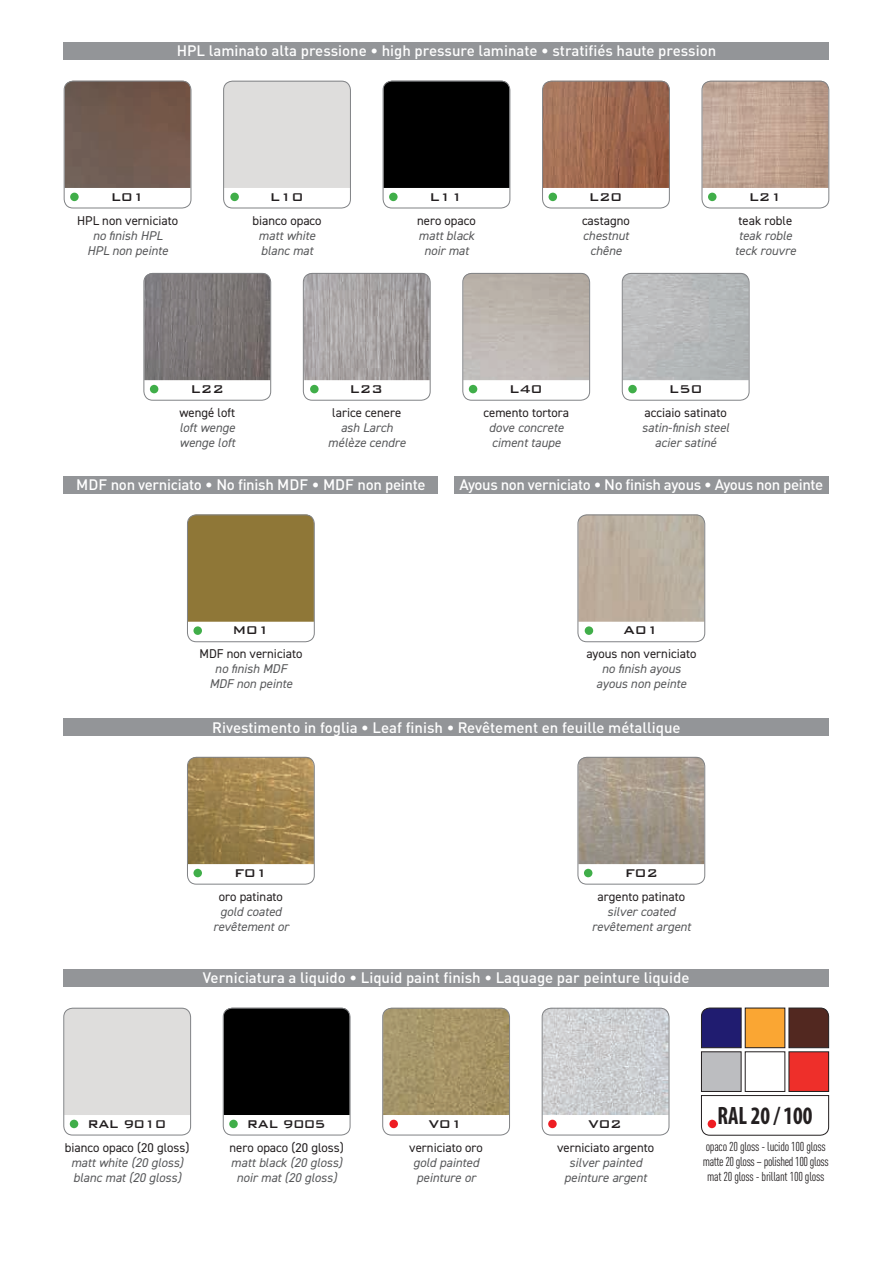
<style>
.page{position:relative;width:893px;height:1263px;background:#fff}
.page>*{position:absolute;margin:0;border:0;box-sizing:border-box;transform-origin:0 0}
.t1{font:700 condensed 25.2px "Myriad Pro";color:#231f20;scale:.9 1}
.t2{font:500 15px "DIN Pro";color:#fff}
.t3{font:500 15px "DIN Pro";letter-spacing:-.025em;color:#fff}
.t4{font:500 15px "Bank Gothic BT";color:#231f20}
.t5{font:500 15px "DIN Pro";letter-spacing:-.02em;color:#fff}
.t6{font:500 15px "Bank Gothic BT";color:#231f20;scale:.95 1}
.t7{font:italic 12.75px/15px "DIN2014";color:#57585a;text-align:center}
.t8{font:12.75px "DIN2014";color:#231f20}
.t9{font:condensed 12.75px/15.3px "DIN Pro";letter-spacing:-.02em;color:#231f20;text-align:center}
</style>
<div class="page">
<img style="left:304px;top:273px;width:125px;height:107px">
<div style="left:303px;top:273px;width:128px;height:128px;border:1px solid #808285;border-radius:9px"></div>
<div style="left:462px;top:273px;width:128px;height:128px;border:1px solid #808285;border-radius:9px"></div>
<img style="left:144px;top:273px;width:126px;height:107px">
<div style="left:144px;top:273px;width:127px;height:128px;border:1px solid #808285;border-radius:9px"></div>
<img style="left:702px;top:81px;width:126px;height:107px">
<div style="left:224px;top:81px;width:126px;height:107px;background:#dedddc"></div>
<div style="left:383px;top:81px;width:126px;height:107px;background:#000"></div>
<img style="left:65px;top:81px;width:126px;height:107px">
<div style="left:64px;top:81px;width:127px;height:127px;border:1px solid #808285;border-radius:9px"></div>
<div style="left:223px;top:81px;width:128px;height:127px;border:1px solid #808285;border-radius:9px"></div>
<div style="left:383px;top:81px;width:127px;height:127px;border:1px solid #808285;border-radius:9px"></div>
<div style="left:702px;top:81px;width:127px;height:127px;border:1px solid #808285;border-radius:9px"></div>
<div style="left:70px;top:193px;width:9px;height:8px;background:#40ae49;border-radius:50%"></div>
<div style="left:189px;top:516px;width:124px;height:106px;background:#8f7737"></div>
<div style="left:187px;top:514px;width:128px;height:128px;border:1px solid #808285;border-radius:9px"></div>
<div style="left:193px;top:626px;width:9px;height:9px;background:#40ae49;border-radius:50%"></div>
<img style="left:578px;top:757px;width:126px;height:107px">
<div style="left:578px;top:757px;width:127px;height:127px;border:1px solid #808285;border-radius:9px"></div>
<div style="left:584px;top:869px;width:8px;height:8px;background:#40ae49;border-radius:50%"></div>
<div style="left:150px;top:385px;width:8px;height:8px;background:#40ae49;border-radius:50%"></div>
<div style="left:230px;top:193px;width:9px;height:8px;background:#40ae49;border-radius:50%"></div>
<div style="left:578px;top:514px;width:127px;height:128px;border:1px solid #808285;border-radius:9px"></div>
<div style="left:585px;top:626px;width:8px;height:9px;background:#40ae49;border-radius:50%"></div>
<img style="left:383px;top:1008px;width:126px;height:107px">
<div style="left:382px;top:1008px;width:128px;height:127px;border:1px solid #808285;border-radius:9px"></div>
<div style="left:389px;top:1120px;width:9px;height:8px;background:#ee1d23;border-radius:50%"></div>
<svg style="left:701px;top:1008px;width:40px;height:40px;background:#221e6c"></svg>
<div style="left:745px;top:1008px;width:40px;height:40px;background:#faa633"></div>
<div style="left:745px;top:1008px;width:40px;height:40px;border:1px solid #231f20"></div>
<svg style="left:788px;top:1008px;width:41px;height:40px;background:#512b24"></svg>
<svg style="left:701px;top:1095px;width:128px;height:40px"></svg>
<div style="left:701px;top:1052px;width:40px;height:39px;background:#bcbdc0"></div>
<div style="left:701px;top:1051px;width:40px;height:41px;border:1px solid #231f20"></div>
<div style="left:789px;top:1052px;width:40px;height:39px;background:#ee2f2a"></div>
<div style="left:789px;top:1051px;width:40px;height:41px;border:1px solid #231f20"></div>
<div style="left:708px;top:1120px;width:8px;height:8px;background:#ee1d23;border-radius:50%"></div>
<div style="left:310px;top:385px;width:9px;height:8px;background:#40ae49;border-radius:50%"></div>
<div style="left:389px;top:193px;width:9px;height:8px;background:#40ae49;border-radius:50%"></div>
<div style="left:64px;top:1008px;width:126px;height:107px;background:#dedddc"></div>
<div style="left:63px;top:1008px;width:128px;height:127px;border:1px solid #808285;border-radius:9px"></div>
<div style="left:70px;top:1120px;width:8px;height:8px;background:#40ae49;border-radius:50%"></div>
<img style="left:542px;top:1008px;width:127px;height:107px">
<div style="left:542px;top:1008px;width:127px;height:127px;border:1px solid #808285;border-radius:9px"></div>
<div style="left:548px;top:1120px;width:9px;height:8px;background:#ee1d23;border-radius:50%"></div>
<div style="left:469px;top:385px;width:8px;height:8px;background:#40ae49;border-radius:50%"></div>
<img style="left:543px;top:81px;width:126px;height:107px">
<div style="left:542px;top:81px;width:128px;height:127px;border:1px solid #808285;border-radius:9px"></div>
<div style="left:549px;top:193px;width:8px;height:8px;background:#40ae49;border-radius:50%"></div>
<div style="left:224px;top:1008px;width:126px;height:107px;background:#000"></div>
<div style="left:223px;top:1008px;width:127px;height:127px;border:1px solid #808285;border-radius:9px"></div>
<div style="left:229px;top:1120px;width:9px;height:8px;background:#40ae49;border-radius:50%"></div>
<div style="left:708px;top:193px;width:8px;height:8px;background:#40ae49;border-radius:50%"></div>
<img style="left:188px;top:757px;width:126px;height:107px">
<div style="left:187px;top:757px;width:128px;height:127px;border:1px solid #808285;border-radius:9px"></div>
<div style="left:193px;top:869px;width:9px;height:8px;background:#40ae49;border-radius:50%"></div>
<div style="left:622px;top:273px;width:127px;height:128px;border:1px solid #808285;border-radius:9px"></div>
<div style="left:628px;top:385px;width:9px;height:8px;background:#40ae49;border-radius:50%"></div>
<div style="left:64px;top:43px;width:765px;height:17px;background:#939598"></div>
<div style="left:63px;top:969px;width:766px;height:17px;background:#939598"></div>
<div style="left:64px;top:719px;width:765px;height:17px;background:#939598"></div>
<div style="left:64px;top:476px;width:374px;height:17px;background:#939598"></div>
<div style="left:454px;top:476px;width:374px;height:17px;background:#939598"></div>
<p class="t2" style="left:177px;top:39px;width:541px">HPL laminato alta pressione • high pressure laminate • stratifiés haute pression</p>
<p class="t4" style="left:111px;top:188px;width:35px">L01</p>
<p class="t8" style="left:77px;top:212px;width:102px">HPL non verniciato</p>
<p class="t7" style="left:87px;top:228px;width:83px">no finish HPL<br>HPL non peinte</p>
<p class="t4" style="left:270px;top:188px;width:35px">L10</p>
<p class="t8" style="left:253px;top:212px;width:71px">bianco opaco</p>
<p class="t7" style="left:259px;top:227px;width:58px;text-align:left">matt white blanc mat</p>
<p class="t4" style="left:429px;top:188px;width:35px">L11</p>
<p class="t8" style="left:417px;top:212px;width:60px">nero opaco</p>
<p class="t7" style="left:419px;top:227px;width:57px">matt black noir mat</p>
<p class="t4" style="left:589px;top:188px;width:35px">L20</p>
<p class="t8" style="left:582px;top:212px;width:49px">castagno</p>
<p class="t7" style="left:583px;top:227px;width:47px">chestnut chêne</p>
<p class="t4" style="left:749px;top:188px;width:35px">L21</p>
<p class="t8" style="left:739px;top:212px;width:55px">teak roble</p>
<p class="t7" style="left:735px;top:227px;width:63px;text-align:left">teak roble teck rouvre</p>
<p class="t4" style="left:191px;top:381px;width:35px">L22</p>
<p class="t4" style="left:350px;top:381px;width:35px">L23</p>
<p class="t4" style="left:509px;top:381px;width:35px">L40</p>
<p class="t4" style="left:669px;top:381px;width:35px">L50</p>
<p class="t8" style="left:179px;top:404px;width:57px">wengé loft</p>
<p class="t7" style="left:180px;top:420px;width:57px;text-align:left">loft wenge wenge loft</p>
<p class="t8" style="left:332px;top:404px;width:70px">larice cenere</p>
<p class="t7" style="left:328px;top:420px;width:79px">ash Larch mélèze cendre</p>
<p class="t8" style="left:483px;top:404px;width:87px">cemento tortora</p>
<p class="t7" style="left:489px;top:420px;width:76px;text-align:left">dove concrete ciment taupe</p>
<p class="t8" style="left:645px;top:404px;width:84px">acciaio satinato</p>
<p class="t7" style="left:642px;top:420px;width:89px">satin-finish steel acier satiné</p>
<p class="t5" style="left:76px;top:472px;width:351px">MDF non verniciato • No finish MDF • MDF non peinte</p>
<p class="t3" style="left:459px;top:472px;width:365px">Ayous non verniciato • No finish ayous • Ayous non peinte</p>
<p class="t4" style="left:232px;top:622px;width:39px">M01</p>
<p class="t8" style="left:199px;top:646px;width:104px">MDF non verniciato</p>
<p class="t7" style="left:209px;top:661px;width:85px">no finish MDF<br>MDF non peinte</p>
<p class="t4" style="left:624px;top:622px;width:36px">A01</p>
<p class="t8" style="left:586px;top:646px;width:112px">ayous non verniciato</p>
<p class="t7" style="left:596px;top:661px;width:92px">no finish ayous ayous non peinte</p>
<p class="t2" style="left:212px;top:715px;width:470px">Rivestimento in foglia • Leaf finish • Revêtement en feuille métallique</p>
<p class="t4" style="left:234px;top:864px;width:35px">F01</p>
<p class="t8" style="left:219px;top:888px;width:66px">oro patinato</p>
<p class="t7" style="left:213px;top:904px;width:77px">gold coated revêtement or</p>
<p class="t4" style="left:625px;top:864px;width:35px">F02</p>
<p class="t8" style="left:597px;top:888px;width:89px">argento patinato</p>
<p class="t7" style="left:592px;top:904px;width:101px">silver coated revêtement argent</p>
<p class="t2" style="left:203px;top:966px;width:488px">Verniciatura a liquido • Liquid paint finish • Laquage par peinture liquide</p>
<p class="t6" style="left:87px;top:1115px;width:84px">RAL 9010</p>
<p class="t8" style="left:65px;top:1139px;width:126px">bianco opaco (20 gloss)</p>
<p class="t7" style="left:71px;top:1154px;width:114px;text-align:left">matt white (20 gloss) blanc mat (20 gloss)</p>
<p class="t6" style="left:247px;top:1115px;width:84px">RAL 9005</p>
<p class="t8" style="left:230px;top:1139px;width:116px">nero opaco (20 gloss)</p>
<p class="t7" style="left:231px;top:1154px;width:113px">matt black (20 gloss) noir mat (20 gloss)</p>
<p class="t4" style="left:429px;top:1115px;width:35px">V01</p>
<p class="t8" style="left:409px;top:1139px;width:75px">verniciato oro</p>
<p class="t7" style="left:413px;top:1154px;width:67px;text-align:left">gold painted peinture or</p>
<p class="t4" style="left:588px;top:1115px;width:35px">V02</p>
<p class="t8" style="left:557px;top:1139px;width:99px">verniciato argento</p>
<p class="t7" style="left:564px;top:1154px;width:84px">silver painted peinture argent</p>
<h1 class="t1" style="left:717px;top:1100px;width:107px">RAL 20 / 100</h1>
<p class="t9" style="left:703px;top:1138px;width:127px">opaco 20 gloss - lucido 100 gloss matte 20 gloss – polished 100 gloss mat 20 gloss - brillant 100 gloss</p>
</div>
